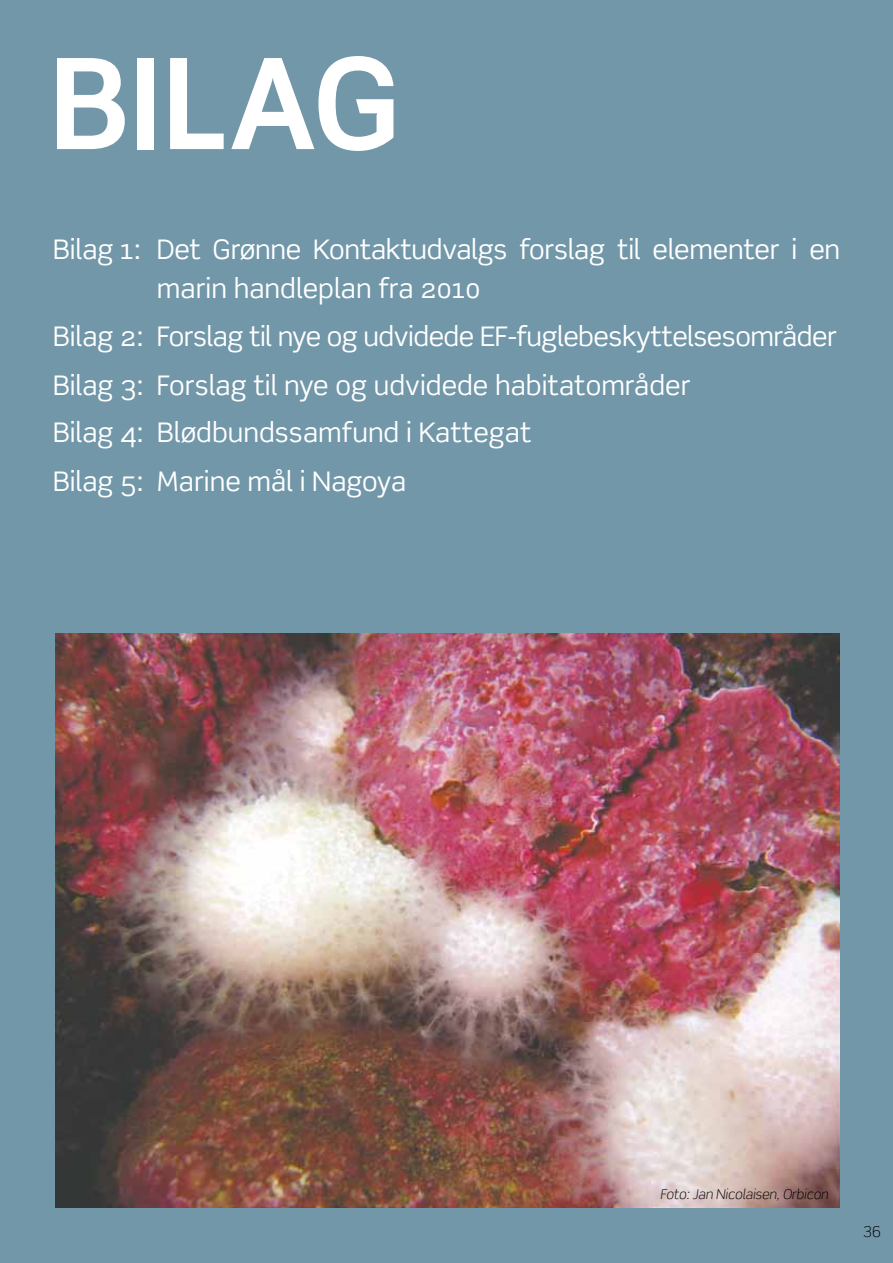
<style>
.page{position:relative;width:893px;height:1263px;background:#7297a9}
.page>*{position:absolute;margin:0;border:0;box-sizing:border-box;transform-origin:0 0}
.t1{font:700 126.3px "Scene";color:#fff}
.t2{font:27px/39px "Scene";color:#fff}
.t3{font:27px/49.7px "Scene";letter-spacing:-.02em;color:#fff}
.t4{font:300 15px "Scene Alt";color:#000}
.t5{font:italic 300 13.5px "Scene";color:#000}
</style>
<div class="page">
<img style="left:55px;top:634px;width:785px;height:574px">
<h1 class="t1" style="left:49px;top:25px;width:354px">BILAG</h1>
<p class="t2" style="left:157px;top:230px;width:685px;text-indent:-104px">Bilag 1: Det Grønne Kontaktudvalgs forslag til elementer i en marin handleplan fra 2010</p>
<p class="t3" style="left:53px;top:311px;width:786px">Bilag 2: Forslag til nye og udvidede EF-fuglebeskyttelsesområder<br>Bilag 3: Forslag til nye og udvidede habitatområder</p>
<p class="t2" style="left:53px;top:408px;width:480px;line-height:48.9px">Bilag 4: Blødbundssamfund i Kattegat<br>Bilag 5: Marine mål i Nagoya</p>
<p class="t5" style="left:660px;top:1186px;width:170px">Foto: Jan Nicolaisen, Orbicon</p>
<p class="t4" style="left:863px;top:1222px;width:19px">36</p>
</div>
